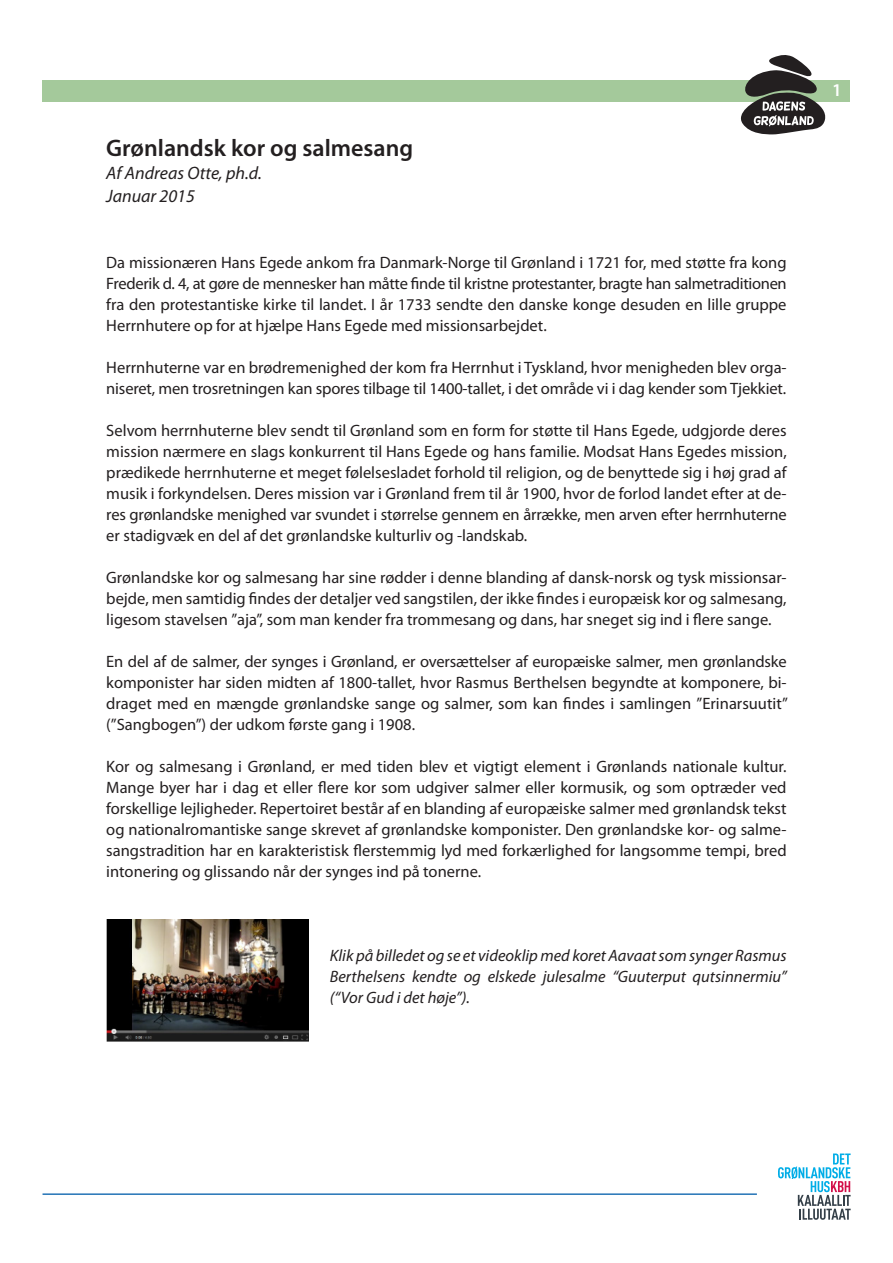
<style>
.page{position:relative;width:893px;height:1263px;background:#fff}
.page>*{position:absolute;margin:0;border:0;box-sizing:border-box;transform-origin:0 0}
.t1{font:600 24px "Myriad Pro";color:#231f20}
.t2{font:italic 18px/22.5px "Myriad Pro";color:#231f20}
.t3{font:600 18px "Myriad Pro";color:#fff}
.t4{font:16.5px/21px "Myriad Pro";color:#231f20;text-align:justify}
.t5{font:italic 16.5px/21px "Myriad Pro";color:#231f20;text-align:justify}
</style>
<div class="page">
<div style="left:43px;top:80px;width:807px;height:21px;background:#a4c99b"></div>
<svg style="left:739px;top:55px;width:88px;height:79px"></svg>
<hr style="left:43px;top:1193px;width:714px;height:2px;background:#2373b6">
<svg style="left:778px;top:1153px;width:73px;height:67px"></svg>
<img style="left:106px;top:920px;width:203px;height:121px">
<h1 class="t1" style="left:106px;top:135px;width:308px">Grønlandsk kor og salmesang</h1>
<p class="t2" style="left:106px;top:162px;width:157px">Af Andreas Otte, ph.d.<br>Januar 2015</p>
<p class="t4" style="left:106px;top:252px;width:682px">Da missionæren Hans Egede ankom fra Danmark-Norge til Grønland i 1721 for, med støtte fra kong Frederik d. 4, at gøre de mennesker han måtte finde til kristne protestanter, bragte han salmetraditionen fra den protestantiske kirke til landet. I år 1733 sendte den danske konge desuden en lille gruppe Herrnhutere op for at hjælpe Hans Egede med missionsarbejdet.</p>
<p class="t4" style="left:106px;top:357px;width:681px">Herrnhuterne var en brødremenighed der kom fra Herrnhut i Tyskland, hvor menigheden blev orga&shy;niseret, men trosretningen kan spores tilbage til 1400-tallet, i det område vi i dag kender som Tjekkiet.</p>
<p class="t4" style="left:106px;top:420px;width:682px">Selvom herrnhuterne blev sendt til Grønland som en form for støtte til Hans Egede, udgjorde deres mission nærmere en slags konkurrent til Hans Egede og hans familie. Modsat Hans Egedes mission, prædikede herrnhuterne et meget følelsesladet forhold til religion, og de benyttede sig i høj grad af musik i forkyndelsen. Deres mission var i Grønland frem til år 1900, hvor de forlod landet efter at de&shy;res grønlandske menighed var svundet i størrelse gennem en årrække, men arven efter herrnhuterne er stadigvæk en del af det grønlandske kulturliv og -landskab.</p>
<p class="t4" style="left:106px;top:567px;width:682px">Grønlandske kor og salmesang har sine rødder i denne blanding af dansk-norsk og tysk missionsar&shy;bejde, men samtidig findes der detaljer ved sangstilen, der ikke findes i europæisk kor og salmesang, ligesom stavelsen ”aja”, som man kender fra trommesang og dans, har sneget sig ind i flere sange.</p>
<p class="t4" style="left:106px;top:651px;width:683px">En del af de salmer, der synges i Grønland, er oversættelser af europæiske salmer, men grønlandske komponister har siden midten af 1800-tallet, hvor Rasmus Berthelsen begyndte at komponere, bi&shy;draget med en mængde grønlandske sange og salmer, som kan findes i samlingen ”Erinarsuutit” (”Sangbogen”) der udkom første gang i 1908.</p>
<p class="t4" style="left:106px;top:756px;width:682px">Kor og salmesang i Grønland, er med tiden blev et vigtigt element i Grønlands nationale kultur.<br>Mange byer har i dag et eller flere kor som udgiver salmer eller kormusik, og som optræder ved forskellige lejligheder. Repertoiret består af en blanding af europæiske salmer med grønlandsk tekst og nationalromantiske sange skrevet af grønlandske komponister. Den grønlandske kor- og salme&shy;sangstradition har en karakteristisk flerstemmig lyd med forkærlighed for langsomme tempi, bred intonering og glissando når der synges ind på tonerne.</p>
<p class="t5" style="left:330px;top:945px;width:458px">Klik på billedet og se et videoklip med koret Aavaat som synger Rasmus Berthelsens kendte og elskede julesalme “Guuterput qutsinnermiu” (“Vor Gud i det høje”).</p>
<p class="t3" style="left:832px;top:80px;width:11px">1</p>
</div>
